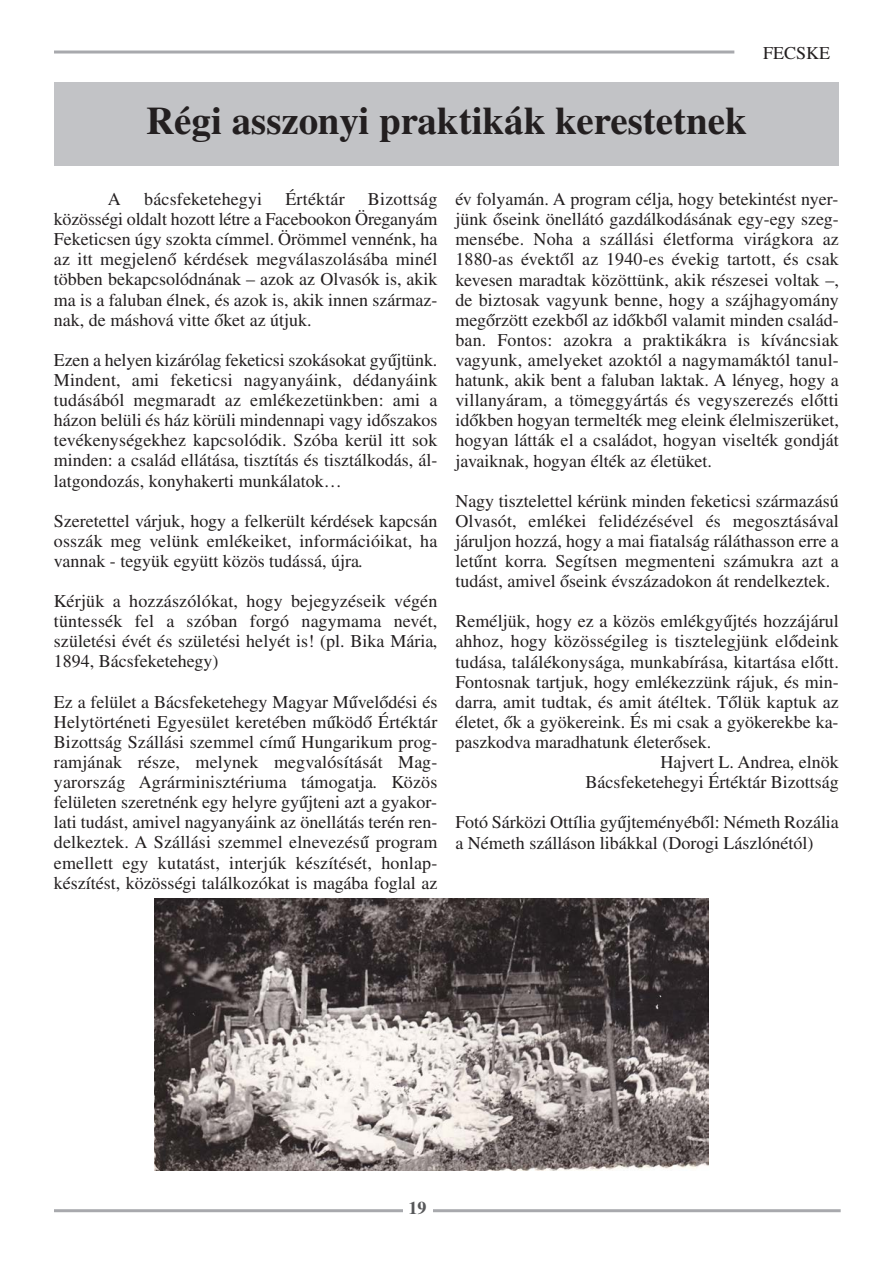
<style>
.page{position:relative;width:893px;height:1263px;background:#fff}
.page>*{position:absolute;margin:0;border:0;box-sizing:border-box;transform-origin:0 0}
.t1{font:700 39px "Times CE";color:#231f20}
.t2{font:18px/20.1px "Times CE";color:#231f20;text-align:justify}
.t3{font:700 18px "Times CE";color:#57585a}
</style>
<div class="page">
<hr style="left:54px;top:51px;width:680px;height:3px;background:#a8a9ad">
<hr style="left:54px;top:1209px;width:787px;height:3px;background:#a8a9ad">
<div style="left:403px;top:1197px;width:29px;height:25px;background:#fff"></div>
<div style="left:54px;top:83px;width:785px;height:83px;background:#c2c3c6"></div>
<img style="left:154px;top:899px;width:555px;height:271px">
<p class="t2" style="left:763px;top:44px;width:69px">FECSKE</p>
<h1 class="t1" style="left:146px;top:107px;width:602px">Régi asszonyi praktikák kerestetnek</h1>
<p class="t2" style="left:108px;top:191px;width:14px">A</p>
<p class="t2" style="left:144px;top:191px;width:120px">bácsfeketehegyi</p>
<p class="t2" style="left:285px;top:191px;width:61px">Értéktár</p>
<p class="t2" style="left:54px;top:191px;width:385px;text-indent:314px">Bizottság közösségi oldalt hozott létre a Facebookon Öreganyám Feketicsen úgy szokta címmel. Örömmel vennénk, ha az itt megjelenő kérdések megválaszolásába minél többen bekapcsolódnának – azok az Olvasók is, akik ma is a faluban élnek, és azok is, akik innen származ&shy;nak, de máshová vitte őket az útjuk.</p>
<p class="t2" style="left:54px;top:352px;width:385px">Ezen a helyen kizárólag feketicsi szokásokat gyűjtünk.<br>Mindent, ami feketicsi nagyanyáink, dédanyáink tudásából megmaradt az emlékezetünkben: ami a házon belüli és ház körüli mindennapi vagy időszakos tevékenységekhez kapcsolódik. Szóba kerül itt sok minden: a család ellátása, tisztítás és tisztálkodás, ál&shy;latgondozás, konyhakerti munkálatok…</p>
<p class="t2" style="left:54px;top:512px;width:385px">Szeretettel várjuk, hogy a felkerült kérdések kapcsán osszák meg velünk emlékeiket, információikat, ha vannak - tegyük együtt közös tudássá, újra.</p>
<p class="t2" style="left:54px;top:593px;width:385px">Kérjük a hozzászólókat, hogy bejegyzéseik végén tüntessék fel a szóban forgó nagymama nevét, születési évét és születési helyét is! (pl. Bika Mária, 1894, Bácsfeketehegy)</p>
<p class="t2" style="left:54px;top:693px;width:385px">Ez a felület a Bácsfeketehegy Magyar Művelődési és Helytörténeti Egyesület keretében működő Értéktár Bizottság Szállási szemmel című Hungarikum prog&shy;ramjának része, melynek megvalósítását Mag&shy;yarország Agrárminisztériuma támogatja. Közös felületen szeretnénk egy helyre gyűjteni azt a gyakor&shy;lati tudást, amivel nagyanyáink az önellátás terén ren&shy;delkeztek. A Szállási szemmel elnevezésű program emellett egy kutatást, interjúk készítését, honlap&shy;készítést, közösségi találkozókat is magába foglal az</p>
<p class="t2" style="left:455px;top:191px;width:385px">év folyamán. A program célja, hogy betekintést nyer&shy;jünk őseink önellátó gazdálkodásának egy-egy szeg&shy;mensébe. Noha a szállási életforma virágkora az 1880-as évektől az 1940-es évekig tartott, és csak kevesen maradtak közöttünk, akik részesei voltak –, de biztosak vagyunk benne, hogy a szájhagyomány megőrzött ezekből az időkből valamit minden család&shy;ban. Fontos: azokra a praktikákra is kíváncsiak vagyunk, amelyeket azoktól a nagymamáktól tanul&shy;hatunk, akik bent a faluban laktak. A lényeg, hogy a villanyáram, a tömeggyártás és vegyszerezés előtti időkben hogyan termelték meg eleink élelmiszerüket, hogyan látták el a családot, hogyan viselték gondját javaiknak, hogyan élték az életüket.</p>
<p class="t2" style="left:455px;top:492px;width:385px">Nagy tisztelettel kérünk minden feketicsi származású Olvasót, emlékei felidézésével és megosztásával járuljon hozzá, hogy a mai fiatalság ráláthasson erre a letűnt korra. Segítsen megmenteni számukra azt a tudást, amivel őseink évszázadokon át rendelkeztek.</p>
<p class="t2" style="left:455px;top:613px;width:385px">Reméljük, hogy ez a közös emlékgyűjtés hozzájárul</p>
<p class="t2" style="left:455px;top:633px;width:385px">ahhoz, hogy közösségileg is tisztelegjünk elődeink</p>
<p class="t2" style="left:455px;top:653px;width:385px">tudása, találékonysága, munkabírása, kitartása előtt.</p>
<p class="t2" style="left:455px;top:673px;width:385px">Fontosnak tartjuk, hogy emlékezzünk rájuk, és min-</p>
<p class="t2" style="left:455px;top:693px;width:385px">darra, amit tudtak, és amit átéltek. Tőlük kaptuk az</p>
<p class="t2" style="left:455px;top:714px;width:385px">életet, ők a gyökereink. És mi csak a gyökerekbe ka-</p>
<p class="t2" style="left:455px;top:734px;width:257px">paszkodva maradhatunk életerősek.</p>
<p class="t2" style="left:660px;top:754px;width:180px">Hajvert L. Andrea, elnök</p>
<p class="t2" style="left:585px;top:774px;width:255px">Bácsfeketehegyi Értéktár Bizottság</p>
<p class="t2" style="left:455px;top:814px;width:385px">Fotó Sárközi Ottília gyűjteményéből: Németh Rozália a Németh szálláson libákkal (Dorogi Lászlónétól)</p>
<p class="t3" style="left:409px;top:1202px;width:19px">19</p>
</div>
